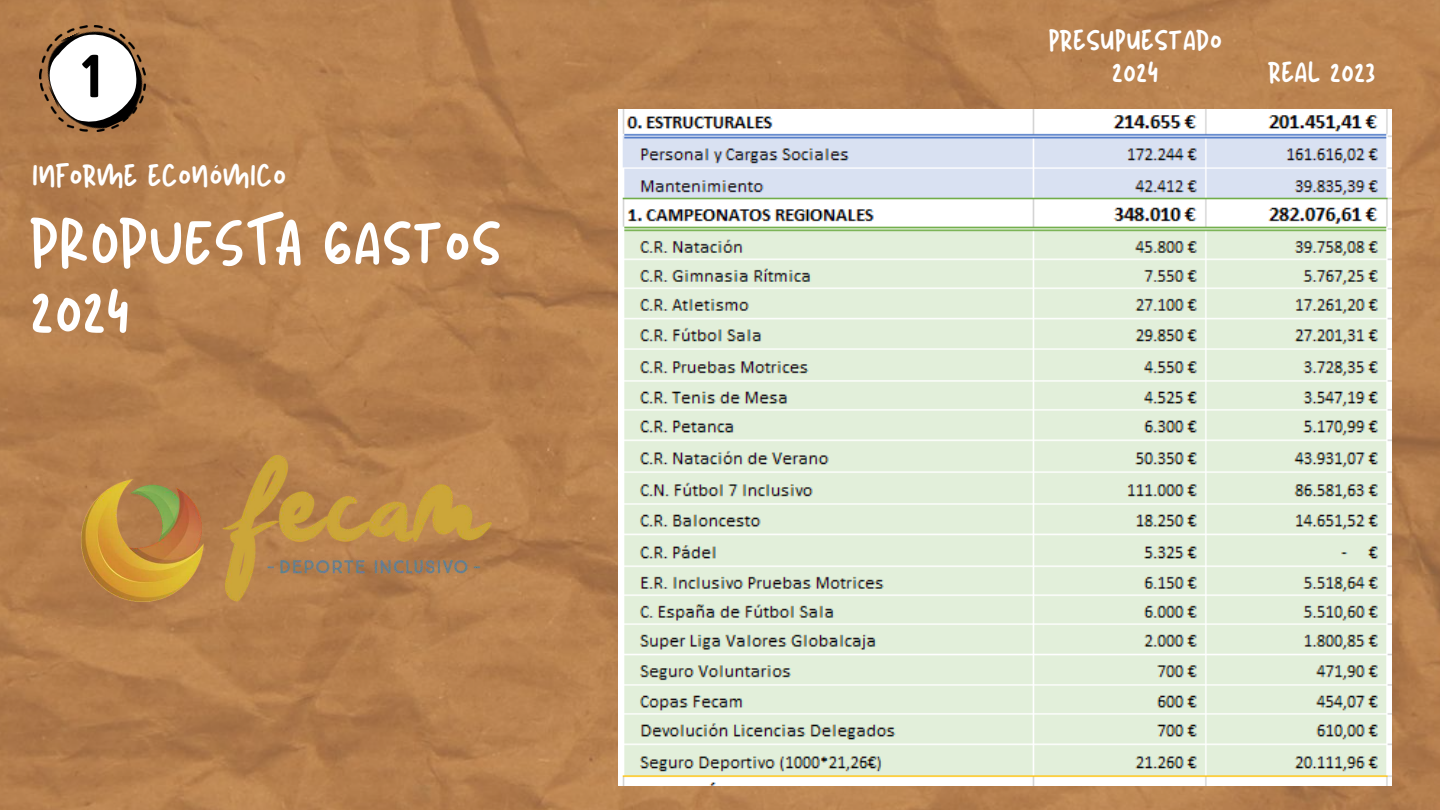
<style>
.page{position:relative;width:1440px;height:810px;background:#fff}
.page>*{position:absolute;margin:0;border:0;box-sizing:border-box;transform-origin:0 0}
.t1{font:65.6px "Dumondi Bo Co";color:#000}
.t2{font:60px/68.2px "New Sun Yandi Designs";letter-spacing:.06em;color:#fff}
.t3{font:30px "New Sun Yandi Designs";letter-spacing:.06em;color:#fff}
.t4{font:28px/31.5px "New Sun Yandi Designs";letter-spacing:.06em;color:#fff;text-align:center}
</style>
<div class="page">
<img style="left:0;top:0;width:1440px;height:810px">
<img style="left:33px;top:15px;width:123px;height:128px">
<svg style="left:48px;top:34px;width:89px;height:92px"></svg>
<img style="left:81px;top:456px;width:410px;height:145px">
<img style="left:619px;top:109px;width:772px;height:676px">
<h1 class="t1" style="left:82px;top:36px;width:26px">1</h1>
<p class="t3" style="left:33px;top:161px;width:254px">informe económico</p>
<h2 class="t2" style="left:33px;top:213px;width:468px">PROPUESTA gastos<br>2024</h2>
<p class="t4" style="left:1049px;top:26px;width:174px">presupuestado<br>2024</p>
<p class="t4" style="left:1269px;top:59px;width:107px">real 2023</p>
</div>
